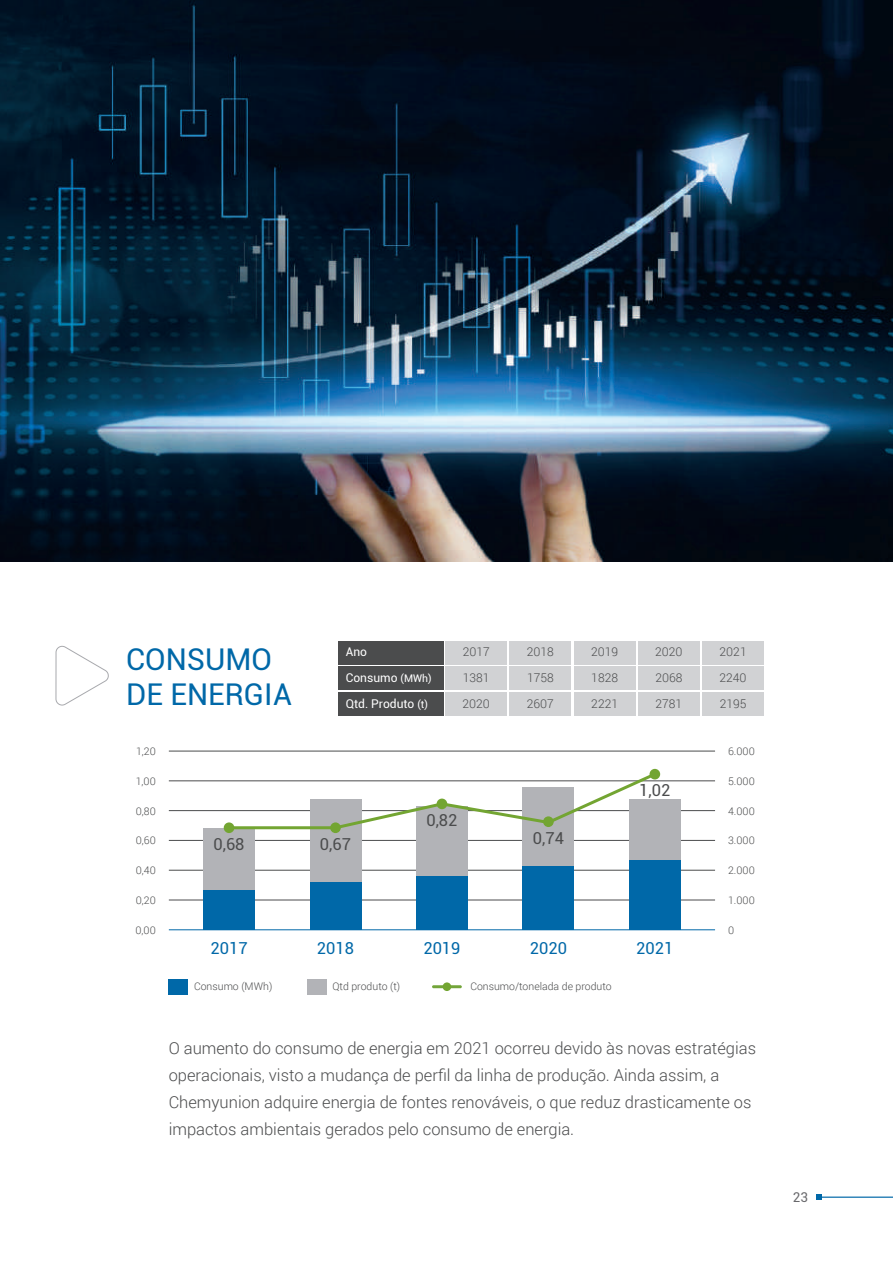
<style>
.page{position:relative;width:893px;height:1263px;background:#fff}
.page>*{position:absolute;margin:0;border:0;box-sizing:border-box;transform-origin:0 0}
.t1{font:30px/34.5px "Roboto";color:#0068a8}
.t2{font:300 16.5px/27px "Roboto";color:#4b4c4d}
.t3{font:16.5px "Roboto";color:#0068a8}
.t4{font:16.5px "Roboto";color:#4b4c4d}
.t5{font:13.5px "Roboto";color:#69696c}
.t6{font:300 12px "Roboto";color:#4b4c4d}
.t7{font:12px "Roboto";color:#fff}
.t8{font:300 10.5px "Roboto";color:#4b4c4d}
.s1{font-size:10.5px}
</style>
<div class="page">
<hr style="left:169px;top:929px;width:546px;height:1px;background:#0068a8">
<hr style="left:169px;top:899px;width:546px;height:1px;background:#4b4c4d">
<hr style="left:169px;top:870px;width:546px;height:1px;background:#4b4c4d">
<hr style="left:169px;top:840px;width:546px;height:1px;background:#4b4c4d">
<hr style="left:169px;top:810px;width:546px;height:1px;background:#4b4c4d">
<hr style="left:169px;top:780px;width:546px;height:1px;background:#4b4c4d">
<hr style="left:169px;top:751px;width:546px;height:1px;background:#4b4c4d">
<div style="left:204px;top:889px;width:51px;height:41px;background:#0068a8"></div>
<div style="left:204px;top:828px;width:51px;height:61px;background:#b2b3b7"></div>
<div style="left:310px;top:881px;width:51px;height:49px;background:#0068a8"></div>
<div style="left:310px;top:799px;width:51px;height:82px;background:#b2b3b7"></div>
<div style="left:416px;top:876px;width:51px;height:54px;background:#0068a8"></div>
<div style="left:416px;top:806px;width:51px;height:70px;background:#b2b3b7"></div>
<div style="left:523px;top:865px;width:51px;height:65px;background:#0068a8"></div>
<div style="left:523px;top:787px;width:51px;height:78px;background:#b2b3b7"></div>
<div style="left:629px;top:860px;width:51px;height:70px;background:#0068a8"></div>
<div style="left:629px;top:799px;width:51px;height:61px;background:#b2b3b7"></div>
<div style="left:169px;top:979px;width:19px;height:16px;background:#0068a8"></div>
<div style="left:307px;top:979px;width:19px;height:16px;background:#b2b3b7"></div>
<svg style="left:226px;top:770px;width:433px;height:61px"></svg>
<div style="left:224px;top:822px;width:10px;height:11px;background:#73a532;border-radius:50%"></div>
<div style="left:330px;top:822px;width:11px;height:11px;background:#73a532;border-radius:50%"></div>
<div style="left:437px;top:798px;width:10px;height:11px;background:#73a532;border-radius:50%"></div>
<div style="left:543px;top:816px;width:11px;height:11px;background:#73a532;border-radius:50%"></div>
<div style="left:649px;top:769px;width:11px;height:10px;background:#73a532;border-radius:50%"></div>
<hr style="left:432px;top:985px;width:30px;height:3px;background:#73a53a">
<div style="left:443px;top:982px;width:8px;height:9px;background:#73a532;border-radius:50%"></div>
<div style="left:338px;top:641px;width:105px;height:23px;background:#4b4c4d"></div>
<div style="left:338px;top:667px;width:105px;height:23px;background:#4b4c4d"></div>
<div style="left:338px;top:692px;width:105px;height:24px;background:#4b4c4d"></div>
<div style="left:445px;top:641px;width:62px;height:23px;background:#d1d2d4"></div>
<div style="left:445px;top:667px;width:62px;height:23px;background:#d1d2d4"></div>
<div style="left:445px;top:692px;width:62px;height:24px;background:#d1d2d4"></div>
<div style="left:509px;top:641px;width:62px;height:23px;background:#d1d2d4"></div>
<div style="left:509px;top:667px;width:62px;height:23px;background:#d1d2d4"></div>
<div style="left:509px;top:692px;width:62px;height:24px;background:#d1d2d4"></div>
<div style="left:574px;top:641px;width:62px;height:23px;background:#d1d2d4"></div>
<div style="left:574px;top:667px;width:62px;height:23px;background:#d1d2d4"></div>
<div style="left:574px;top:692px;width:62px;height:24px;background:#d1d2d4"></div>
<div style="left:638px;top:641px;width:62px;height:23px;background:#d1d2d4"></div>
<div style="left:638px;top:667px;width:62px;height:23px;background:#d1d2d4"></div>
<div style="left:638px;top:692px;width:62px;height:24px;background:#d1d2d4"></div>
<div style="left:702px;top:641px;width:62px;height:23px;background:#d1d2d4"></div>
<div style="left:702px;top:667px;width:62px;height:23px;background:#d1d2d4"></div>
<div style="left:702px;top:692px;width:62px;height:24px;background:#d1d2d4"></div>
<img style="left:0;top:0;width:893px;height:561px">
<hr style="left:819px;top:1196px;width:74px;height:2px;background:#0068a8">
<svg style="left:816px;top:1194px;width:6px;height:6px"></svg>
<svg style="left:55px;top:645px;width:54px;height:61px"></svg>
<h1 class="t1" style="left:126px;top:641px;width:167px">CONSUMO<br>DE ENERGIA</h1>
<p class="t7" style="left:346px;top:644px;width:23px">Ano</p>
<p class="t6" style="left:463px;top:644px;width:29px">2017</p>
<p class="t6" style="left:527px;top:644px;width:29px">2018</p>
<p class="t6" style="left:591px;top:644px;width:29px">2019</p>
<p class="t6" style="left:655px;top:644px;width:29px">2020</p>
<p class="t6" style="left:720px;top:644px;width:29px">2021</p>
<p class="t7" style="left:346px;top:669px;width:88px">Consumo <span class="s1">(MWh)</span></p>
<p class="t6" style="left:463px;top:669px;width:28px">1381</p>
<p class="t6" style="left:527px;top:669px;width:28px">1758</p>
<p class="t6" style="left:591px;top:669px;width:28px">1828</p>
<p class="t6" style="left:655px;top:669px;width:29px">2068</p>
<p class="t6" style="left:720px;top:669px;width:29px">2240</p>
<p class="t7" style="left:346px;top:695px;width:84px">Qtd. Produto <span class="s1">(t)</span></p>
<p class="t6" style="left:462px;top:695px;width:29px">2020</p>
<p class="t6" style="left:527px;top:695px;width:29px">2607</p>
<p class="t6" style="left:591px;top:695px;width:28px">2221</p>
<p class="t6" style="left:655px;top:695px;width:28px">2781</p>
<p class="t6" style="left:720px;top:695px;width:28px">2195</p>
<p class="t8" style="left:136px;top:744px;width:21px">1,20</p>
<p class="t8" style="left:728px;top:744px;width:28px">6.000</p>
<p class="t8" style="left:136px;top:774px;width:22px">1,00</p>
<p class="t8" style="left:728px;top:774px;width:28px">5.000</p>
<p class="t4" style="left:639px;top:779px;width:33px">1,02</p>
<p class="t8" style="left:136px;top:803px;width:22px">0,80</p>
<p class="t4" style="left:426px;top:809px;width:33px">0,82</p>
<p class="t8" style="left:728px;top:803px;width:28px">4.000</p>
<p class="t8" style="left:136px;top:833px;width:22px">0,60</p>
<p class="t4" style="left:213px;top:833px;width:33px">0,68</p>
<p class="t4" style="left:320px;top:833px;width:33px">0,67</p>
<p class="t4" style="left:533px;top:826px;width:33px">0,74</p>
<p class="t8" style="left:728px;top:833px;width:28px">3.000</p>
<p class="t8" style="left:136px;top:863px;width:22px">0,40</p>
<p class="t8" style="left:728px;top:863px;width:28px">2.000</p>
<p class="t8" style="left:136px;top:893px;width:22px">0,20</p>
<p class="t8" style="left:728px;top:893px;width:28px">1.000</p>
<p class="t8" style="left:135px;top:923px;width:22px">0,00</p>
<p class="t8" style="left:728px;top:923px;width:8px">0</p>
<p class="t3" style="left:210px;top:936px;width:39px">2017</p>
<p class="t3" style="left:317px;top:936px;width:39px">2018</p>
<p class="t3" style="left:423px;top:936px;width:39px">2019</p>
<p class="t3" style="left:530px;top:936px;width:39px">2020</p>
<p class="t3" style="left:636px;top:936px;width:39px">2021</p>
<p class="t8" style="left:194px;top:979px;width:80px">Consumo (MWh)</p>
<p class="t8" style="left:332px;top:979px;width:69px">Qtd produto (t)</p>
<p class="t8" style="left:470px;top:979px;width:143px">Consumo/tonelada de produto</p>
<p class="t2" style="left:169px;top:1034px;width:589px">O aumento do consumo de energia em 2021 ocorreu devido às novas estratégias operacionais, visto a mudança de perfil da linha de produção. Ainda assim, a Chemyunion adquire energia de fontes renováveis, o que reduz drasticamente os impactos ambientais gerados pelo consumo de energia.</p>
<p class="t5" style="left:793px;top:1188px;width:17px">23</p>
</div>
